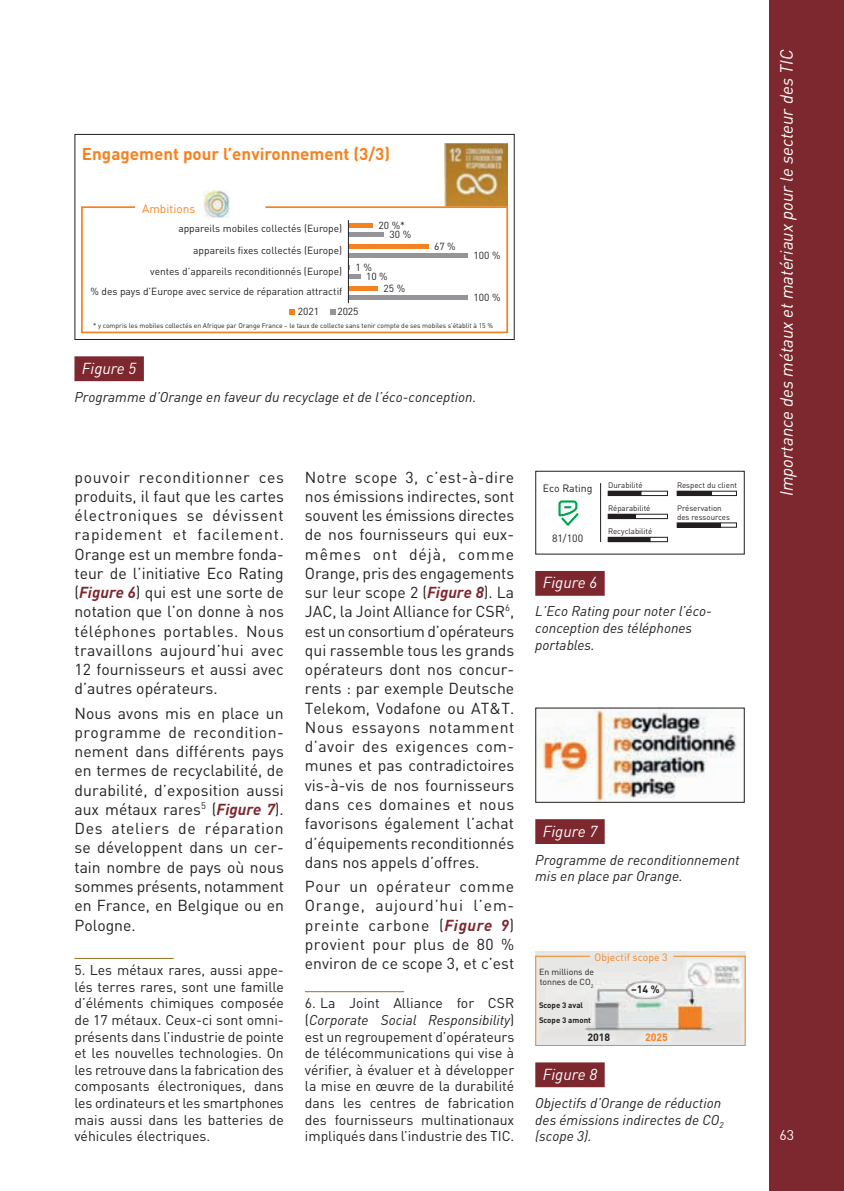
<style>
.page{position:relative;width:844px;height:1191px;background:#fff}
.page>*{position:absolute;margin:0;border:0;box-sizing:border-box;transform-origin:0 0}
.t1{font:italic 17.5px "DINOT";color:#fff}
.t2{font:700 16.97px "DINOT";color:#f58220}
.Texte_courant{font:15.75px/19.2px "DINOT";color:#231f20;text-align:justify}
.Figure_numero{font:italic 15.75px "DINOT";color:#fff}
.Notes{font:14px/16.6px "DINOT";color:#231f20;text-align:justify}
.Figure_titre{font:italic 14px/16.8px "DINOT";color:#231f20}
.t3{font:14px "DINOT";color:#fff}
.t4{font:11.9px "DINOT";color:#f58220}
.t5{font:10.5px "DINOT";color:#231f20}
.t6{font:10.5px "DINOT";color:#f58220}
.t7{font:700 10.5px "DINOT";color:#231f20}
.t8{font:700 10.5px "DINOT";color:#f58220}
.t9{font:10.15px/9.1px "DINOT";color:#231f20}
.t10{font:8.75px/10.5px "DINOT";color:#231f20}
.t11{font:7.88px/9.5px "DINOT";color:#231f20}
.t12{font:700 7.88px/15px "DINOT";color:#231f20}
.t13{font:6.83px "DINOT";color:#231f20}
.s1{font-weight:700;font-style:italic;color:#7d272f}
.s2{font-style:italic}
</style>
<div class="page">
<div style="left:769px;top:0;width:74px;height:1191px;background:#7d272f"></div>
<hr style="left:305px;top:991px;width:99px;height:1px;background:#9f7020">
<hr style="left:74px;top:958px;width:100px;height:1px;background:#9f7020">
<div style="left:74px;top:356px;width:70px;height:25px;background:#7d272f"></div>
<img style="left:204px;top:190px;width:25px;height:15px">
<img style="left:444px;top:144px;width:63px;height:61px">
<svg style="left:81px;top:205px;width:427px;height:128px"></svg>
<div style="left:74px;top:134px;width:440px;height:206px;border:1px solid #231f20"></div>
<div style="left:535px;top:571px;width:69px;height:25px;background:#7d272f"></div>
<svg style="left:607px;top:490px;width:60px;height:6px"></svg>
<svg style="left:607px;top:514px;width:60px;height:5px"></svg>
<svg style="left:607px;top:537px;width:60px;height:5px"></svg>
<svg style="left:676px;top:490px;width:60px;height:6px"></svg>
<svg style="left:676px;top:522px;width:60px;height:6px"></svg>
<hr style="left:600px;top:483px;width:1px;height:59px;background:#231f20">
<svg style="left:558px;top:500px;width:21px;height:26px"></svg>
<div style="left:535px;top:471px;width:209px;height:83px;border:1px solid #231f20"></div>
<div style="left:535px;top:819px;width:69px;height:25px;background:#7d272f"></div>
<img style="left:537px;top:709px;width:200px;height:91px">
<div style="left:535px;top:1062px;width:69px;height:25px;background:#7d272f"></div>
<svg style="left:535px;top:955px;width:210px;height:91px;background:#e3ded8"></svg>
<p class="t2" style="left:82px;top:143px;width:310px">Engagement pour l’environnement (3/3)</p>
<p class="t4" style="left:142px;top:201px;width:54px">Ambitions</p>
<p class="t9" style="left:389px;top:220px;width:23px;text-indent:-11px">20 %*<br>30 %</p>
<p class="t9" style="left:178px;top:217px;width:165px;line-height:22.1px;text-align:right">appareils mobiles collectés (Europe) appareils fixes collectés (Europe)</p>
<p class="t9" style="left:90px;top:287px;width:253px">% des pays d’Europe avec service de réparation attractif</p>
<p class="t9" style="left:434px;top:241px;width:23px">67 %</p>
<p class="t9" style="left:473px;top:250px;width:28px">100 %</p>
<p class="t9" style="left:366px;top:262px;width:23px;text-indent:-10px">1 %<br>10 %</p>
<p class="t9" style="left:383px;top:283px;width:23px">25 %</p>
<p class="t9" style="left:150px;top:266px;width:193px">ventes d’appareils reconditionnés (Europe)</p>
<p class="t9" style="left:298px;top:307px;width:23px">2021</p>
<p class="t9" style="left:337px;top:307px;width:23px">2025</p>
<p class="t13" style="left:93px;top:321px;width:401px">* y compris les mobiles collectés en Afrique par Orange France – le taux de collecte sans tenir compte de ses mobiles s’établit à 15 %</p>
<p class="Figure_numero" style="left:82px;top:358px;width:56px">Figure 5</p>
<p class="Figure_titre" style="left:74px;top:388px;width:403px">Programme d’Orange en faveur du recyclage et de l’éco-conception.</p>
<p class="t9" style="left:473px;top:292px;width:28px">100 %</p>
<p class="Texte_courant" style="left:74px;top:467px;width:211px">pouvoir reconditionner ces produits, il faut que les cartes électroniques se dévissent rapidement et facilement.<br>Orange est un membre fonda&shy;teur de l’initiative Eco Rating (<span class="s1">Figure 6</span>) qui est une sorte de notation que l’on donne à nos téléphones portables. Nous travaillons aujourd’hui avec 12 fournisseurs et aussi avec d’autres opérateurs.</p>
<p class="Texte_courant" style="left:74px;top:703px;width:211px">Nous avons mis en place un programme de recondition&shy;nement dans différents pays en termes de recyclabilité, de durabilité, d’exposition aussi aux métaux rares<sup>5</sup> (<span class="s1">Figure 7</span>).<br>Des ateliers de réparation se développent dans un cer&shy;tain nombre de pays où nous sommes présents, notamment en France, en Belgique ou en Pologne.</p>
<p class="Notes" style="left:74px;top:961px;width:211px">5. Les métaux rares, aussi appe&shy;lés terres rares, sont une famille d’éléments chimiques composée de 17 métaux. Ceux-ci sont omni&shy;présents dans l’industrie de pointe et les nouvelles technologies. On les retrouve dans la fabrication des composants électroniques, dans les ordinateurs et les smartphones mais aussi dans les batteries de véhicules électriques.</p>
<p class="Texte_courant" style="left:305px;top:467px;width:211px">Notre scope 3, c’est-à-dire nos émissions indirectes, sont souvent les émissions directes de nos fournisseurs qui eux&shy;mêmes ont déjà, comme Orange, pris des engagements sur leur scope 2 (<span class="s1">Figure 8</span>). La JAC, la Joint Alliance for CSR<sup>6</sup>, est un consortium d’opérateurs qui rassemble tous les grands opérateurs dont nos concur&shy;rents : par exemple Deutsche Telekom, Vodafone ou AT&amp;T.<br>Nous essayons notamment d’avoir des exigences com&shy;munes et pas contradictoires vis-à-vis de nos fournisseurs dans ces domaines et nous favorisons également l’achat d’équipements reconditionnés dans nos appels d’offres.</p>
<p class="Texte_courant" style="left:305px;top:876px;width:211px">Pour un opérateur comme Orange, aujourd’hui l’em&shy;preinte carbone (<span class="s1">Figure 9</span>) provient pour plus de 80 % environ de ce scope 3, et c’est</p>
<p class="Notes" style="left:305px;top:994px;width:211px">6. La Joint Alliance for CSR (<span class="s2">Corporate Social Responsibility</span>) est un regroupement d’opérateurs de télécommunications qui vise à vérifier, à évaluer et à développer la mise en œuvre de la durabilité dans les centres de fabrication des fournisseurs multinationaux impliqués dans l’industrie des TIC.</p>
<p class="t5" style="left:542px;top:482px;width:51px">Eco Rating</p>
<p class="t5" style="left:552px;top:531px;width:33px">81/100</p>
<p class="t11" style="left:608px;top:480px;width:36px">Durabilité</p>
<p class="t11" style="left:608px;top:503px;width:44px">Réparabilité</p>
<p class="t11" style="left:608px;top:526px;width:46px">Recyclabilité</p>
<p class="t11" style="left:677px;top:480px;width:61px">Respect du client</p>
<p class="t11" style="left:677px;top:503px;width:54px">Préservation des ressources</p>
<p class="Figure_numero" style="left:542px;top:573px;width:56px">Figure 6</p>
<p class="Figure_titre" style="left:535px;top:602px;width:178px">L’Eco Rating pour noter l’éco&shy;conception des téléphones portables.</p>
<p class="Figure_numero" style="left:542px;top:821px;width:56px">Figure 7</p>
<p class="Figure_titre" style="left:535px;top:851px;width:206px">Programme de reconditionnement mis en place par Orange.</p>
<p class="t6" style="left:594px;top:950px;width:75px">Objectif scope 3</p>
<p class="t10" style="left:539px;top:966px;width:57px">En millions de tonnes de CO<sub>2</sub></p>
<p class="t12" style="left:539px;top:997px;width:53px">Scope 3 aval<br>Scope 3 amont</p>
<p class="t7" style="left:587px;top:1029px;width:24px">2018</p>
<p class="t7" style="left:631px;top:982px;width:30px">–14 %</p>
<p class="t8" style="left:645px;top:1029px;width:24px">2025</p>
<p class="Figure_numero" style="left:542px;top:1064px;width:56px">Figure 8</p>
<p class="Figure_titre" style="left:535px;top:1094px;width:190px">Objectifs d’Orange de réduction des émissions indirectes de CO<sub>2 </sub>(scope 3).</p>
<p class="t1" style="left:775px;top:496px;width:448px;rotate:-90deg">Importance des métaux et matériaux pour le secteur des TIC</p>
<p class="t3" style="left:779px;top:1125px;width:16px">63</p>
</div>
